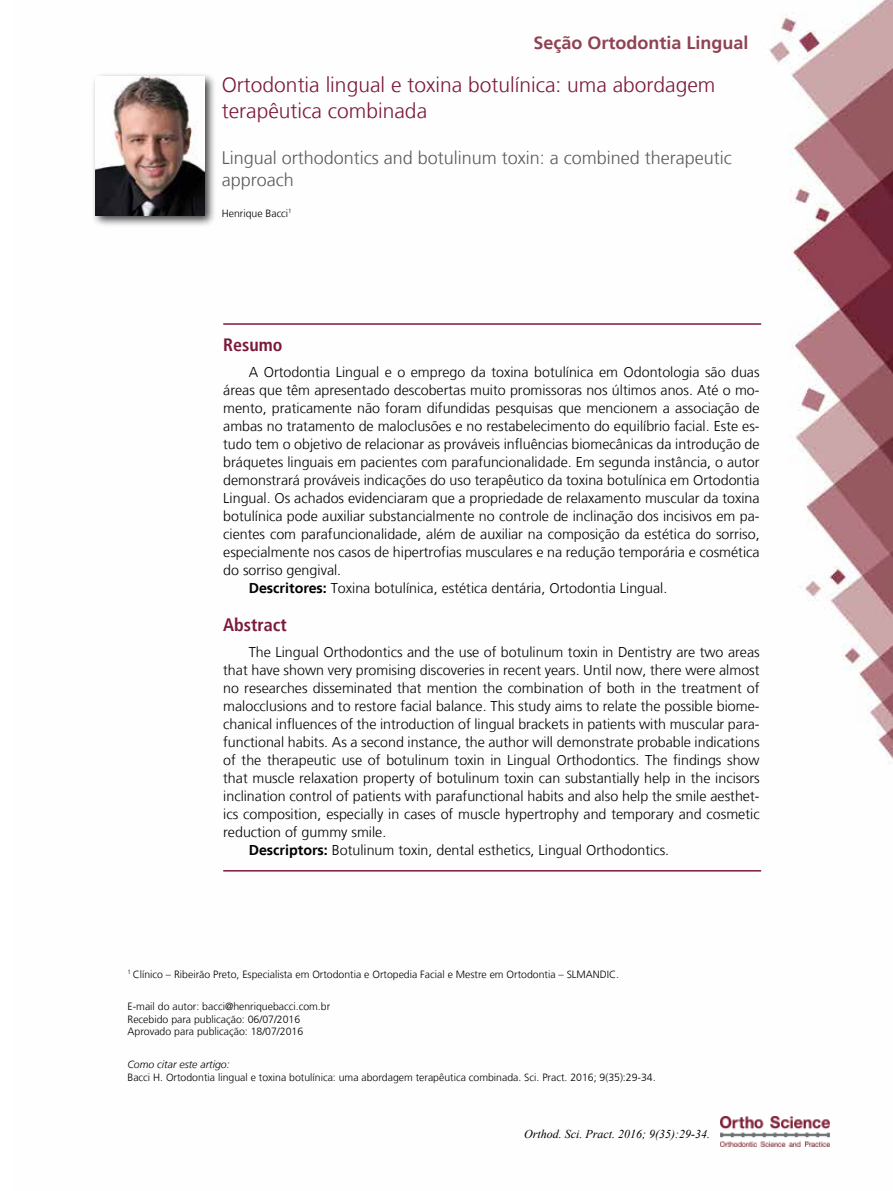
<style>
.page{position:relative;width:893px;height:1191px;background:#fff}
.page>*{position:absolute;margin:0;border:0;box-sizing:border-box;transform-origin:0 0}
.t1{font:300 21px/25.2px "Frutiger LT";color:#7c193b}
.t2{font:300 18px/21.6px "Frutiger LT";color:#58595b}
.t3{font:700 18px "Frutiger LT";color:#904352}
.t4{font:700 condensed 18px "Frutiger LT";color:#7c193b}
.t5{font:300 14.25px "Frutiger LT";color:#000}
.t6{font:italic 12px "Times New Roman";color:#000}
.t7{font:300 10.5px/12.6px "Frutiger LT";color:#000}
.t8{font:italic 300 10.5px "Frutiger LT";color:#000}
.s1{font-weight:700}
</style>
<div class="page">
<img style="left:223px;top:0;width:670px;height:1147px">
<img style="left:721px;top:1116px;width:108px;height:30px">
<hr style="left:223px;top:323px;width:538px;height:2px;background:#7c193b">
<hr style="left:223px;top:870px;width:538px;height:1px;background:#7c193b">
<div style="left:92px;top:73px;width:125px;height:155px;background:#000;opacity:.75"></div>
<img style="left:96px;top:77px;width:108px;height:138px">
<svg style="left:530px;top:32px;width:215px;height:25px"></svg>
<p class="t3" style="left:533px;top:32px;width:217px">Seção Ortodontia Lingual</p>
<h1 class="t1" style="left:222px;top:73px;width:495px">Ortodontia lingual e toxina botulínica: uma abordagem terapêutica combinada</h1>
<p class="t2" style="left:222px;top:148px;width:512px">Lingual orthodontics and botulinum toxin: a combined therapeutic approach</p>
<p class="t7" style="left:222px;top:207px;width:71px">Henrique Bacci<sup>1</sup></p>
<p class="t4" style="left:223px;top:334px;width:61px">Resumo</p>
<p class="t5" style="left:249px;top:364px;width:512px">A Ortodontia Lingual e o emprego da toxina botulínica em Odontologia são duas</p>
<p class="t5" style="left:223px;top:382px;width:538px">áreas que têm apresentado descobertas muito promissoras nos últimos anos. Até o mo-</p>
<p class="t5" style="left:223px;top:400px;width:538px">mento, praticamente não foram difundidas pesquisas que mencionem a associação de</p>
<p class="t5" style="left:223px;top:418px;width:538px">ambas no tratamento de maloclusões e no restabelecimento do equilíbrio facial. Este es-</p>
<p class="t5" style="left:223px;top:436px;width:538px">tudo tem o objetivo de relacionar as prováveis influências biomecânicas da introdução de</p>
<p class="t5" style="left:223px;top:454px;width:538px">bráquetes linguais em pacientes com parafuncionalidade. Em segunda instância, o autor</p>
<p class="t5" style="left:223px;top:472px;width:538px">demonstrará prováveis indicações do uso terapêutico da toxina botulínica em Ortodontia</p>
<p class="t5" style="left:223px;top:490px;width:538px">Lingual. Os achados evidenciaram que a propriedade de relaxamento muscular da toxina</p>
<p class="t5" style="left:223px;top:508px;width:538px">botulínica pode auxiliar substancialmente no controle de inclinação dos incisivos em pa-</p>
<p class="t5" style="left:223px;top:526px;width:538px">cientes com parafuncionalidade, além de auxiliar na composição da estética do sorriso,</p>
<p class="t5" style="left:223px;top:544px;width:538px">especialmente nos casos de hipertrofias musculares e na redução temporária e cosmética</p>
<p class="t5" style="left:223px;top:562px;width:119px">do sorriso gengival.</p>
<p class="t5" style="left:249px;top:580px;width:420px"><span class="s1">Descritores:</span> Toxina botulínica, estética dentária, Ortodontia Lingual.</p>
<p class="t4" style="left:223px;top:614px;width:65px">Abstract</p>
<p class="t5" style="left:249px;top:644px;width:512px">The Lingual Orthodontics and the use of botulinum toxin in Dentistry are two areas</p>
<p class="t5" style="left:223px;top:662px;width:538px">that have shown very promising discoveries in recent years. Until now, there were almost</p>
<p class="t5" style="left:223px;top:680px;width:538px">no researches disseminated that mention the combination of both in the treatment of</p>
<p class="t5" style="left:223px;top:698px;width:538px">malocclusions and to restore facial balance. This study aims to relate the possible biome-</p>
<p class="t5" style="left:223px;top:716px;width:538px">chanical influences of the introduction of lingual brackets in patients with muscular para-</p>
<p class="t5" style="left:223px;top:734px;width:538px">functional habits. As a second instance, the author will demonstrate probable indications</p>
<p class="t5" style="left:223px;top:752px;width:538px">of the therapeutic use of botulinum toxin in Lingual Orthodontics. The findings show</p>
<p class="t5" style="left:223px;top:770px;width:538px">that muscle relaxation property of botulinum toxin can substantially help in the incisors</p>
<p class="t5" style="left:223px;top:788px;width:538px">inclination control of patients with parafunctional habits and also help the smile aesthet-</p>
<p class="t5" style="left:223px;top:806px;width:538px">ics composition, especially in cases of muscle hypertrophy and temporary and cosmetic</p>
<p class="t5" style="left:223px;top:824px;width:165px">reduction of gummy smile.</p>
<p class="t5" style="left:249px;top:842px;width:422px"><span class="s1">Descriptors:</span> Botulinum toxin, dental esthetics, Lingual Orthodontics.</p>
<p class="t7" style="left:128px;top:968px;width:493px"><sup>1</sup> Clínico – Ribeirão Preto, Especialista em Ortodontia e Ortopedia Facial e Mestre em Ortodontia – SLMANDIC.</p>
<p class="t7" style="left:128px;top:1000px;width:204px">E-mail do autor: bacci@henriquebacci.com.br<br>Recebido para publicação: 06/07/2016<br>Aprovado para publicação: 18/07/2016</p>
<p class="t8" style="left:128px;top:1058px;width:104px">Como citar este artigo:</p>
<p class="t7" style="left:128px;top:1070px;width:530px">Bacci H. Ortodontia lingual e toxina botulínica: uma abordagem terapêutica combinada. Sci. Pract. 2016; 9(35):29-34.</p>
<p class="t6" style="left:524px;top:1125px;width:187px">Orthod. Sci. Pract. 2016; 9(35):29-34.</p>
</div>
